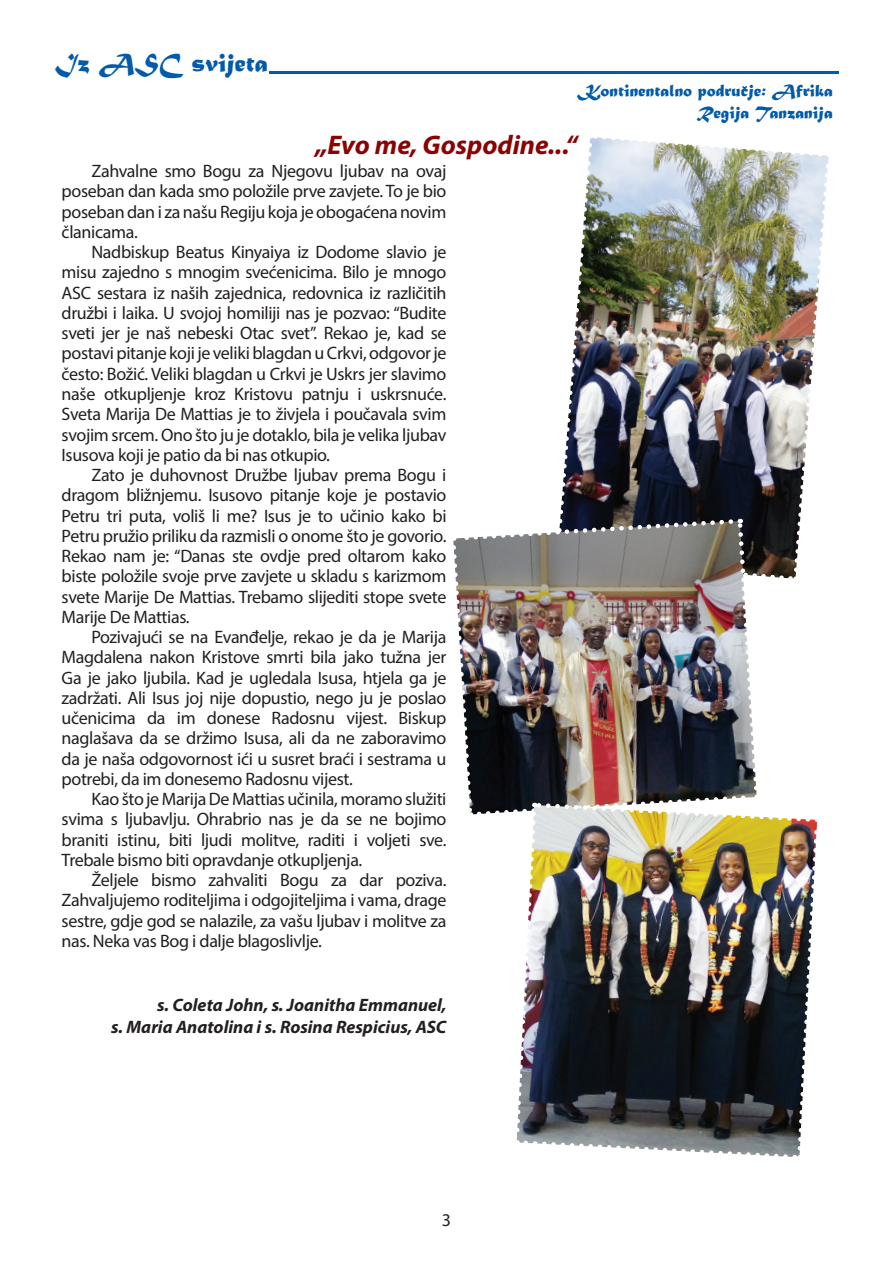
<style>
.page{position:relative;width:893px;height:1263px;background:#fff}
.page>*{position:absolute;margin:0;border:0;box-sizing:border-box;transform-origin:0 0}
.t1{font:italic 700 27px "Myriad Pro";color:#8b0202}
.t2{font:27px "Matura MT Script Capitals";color:#015aaa}
.t3{font:18px/20.2px "Myriad Pro";letter-spacing:-.02em;color:#231f20;text-align:justify}
.t4{font:italic 700 18px/21.8px "Myriad Pro";color:#231f20;text-align:right}
.t5{font:18px/21.6px "Matura MT Script Capitals";color:#015aaa;text-align:right}
</style>
<div class="page">
<img style="left:453px;top:137px;width:376px;height:1020px">
<svg style="left:269px;top:71px;width:570px;height:2px"></svg>
<svg style="left:742px;top:86px;width:6px;height:4px"></svg>
<h1 class="t2" style="left:55px;top:46px;width:215px">Iz ASC svijeta</h1>
<p class="t5" style="left:579px;top:82px;width:255px">Kontinentalno podrucje: Afrika<br>Regija Tanzanija</p>
<h1 class="t1" style="left:316px;top:128px;width:263px">„Evo me, Gospodine...“</h1>
<p class="t3" style="left:62px;top:161px;width:386px;text-indent:30px">Zahvalne smo Bogu za Njegovu ljubav na ovaj poseban dan kada smo položile prve zavjete. To je bio poseban dan i za našu Regiju koja je obogaćena novim članicama.</p>
<p class="t3" style="left:62px;top:242px;width:386px;text-indent:30px">Nadbiskup Beatus Kinyaiya iz Dodome slavio je misu zajedno s mnogim svećenicima. Bilo je mnogo ASC sestara iz naših zajednica, redovnica iz različitih družbi i laika. U svojoj homiliji nas je pozvao: “Budite sveti jer je naš nebeski Otac svet”. Rekao je, kad se postavi pitanje koji je veliki blagdan u Crkvi, odgovor je često: Božić. Veliki blagdan u Crkvi je Uskrs jer slavimo naše otkupljenje kroz Kristovu patnju i uskrsnuće.<br>Sveta Marija De Mattias je to živjela i poučavala svim svojim srcem. Ono što ju je dotaklo, bila je velika ljubav Isusova koji je patio da bi nas otkupio.</p>
<p class="t3" style="left:62px;top:465px;width:386px;text-indent:30px">Zato je duhovnost Družbe ljubav prema Bogu i dragom bližnjemu. Isusovo pitanje koje je postavio Petru tri puta, voliš li me? Isus je to učinio kako bi Petru pružio priliku da razmisli o onome što je govorio.<br>Rekao nam je: “Danas ste ovdje pred oltarom kako biste položile svoje prve zavjete u skladu s karizmom svete Marije De Mattias. Trebamo slijediti stope svete Marije De Mattias.</p>
<p class="t3" style="left:62px;top:627px;width:386px;text-indent:30px">Pozivajući se na Evanđelje, rekao je da je Marija Magdalena nakon Kristove smrti bila jako tužna jer Ga je jako ljubila. Kad je ugledala Isusa, htjela ga je zadržati. Ali Isus joj nije dopustio, nego ju je poslao učenicima da im donese Radosnu vijest. Biskup naglašava da se držimo Isusa, ali da ne zaboravimo da je naša odgovornost ići u susret braći i sestrama u potrebi, da im donesemo Radosnu vijest.</p>
<p class="t3" style="left:62px;top:789px;width:386px;text-indent:30px">Kao što je Marija De Mattias učinila, moramo služiti svima s ljubavlju. Ohrabrio nas je da se ne bojimo braniti istinu, biti ljudi molitve, raditi i voljeti sve.<br>Trebale bismo biti opravdanje otkupljenja.</p>
<p class="t3" style="left:62px;top:870px;width:386px;text-indent:30px">Željele bismo zahvaliti Bogu za dar poziva.<br>Zahvaljujemo roditeljima i odgojiteljima i vama, drage sestre, gdje god se nalazile, za vašu ljubav i molitve za nas. Neka vas Bog i dalje blagoslivlje.</p>
<p class="t4" style="left:111px;top:994px;width:337px">s. Coleta John, s. Joanitha Emmanuel,<br>s. Maria Anatolina i s. Rosina Respicius, ASC</p>
<p class="t3" style="left:442px;top:1209px;width:11px">3</p>
</div>
